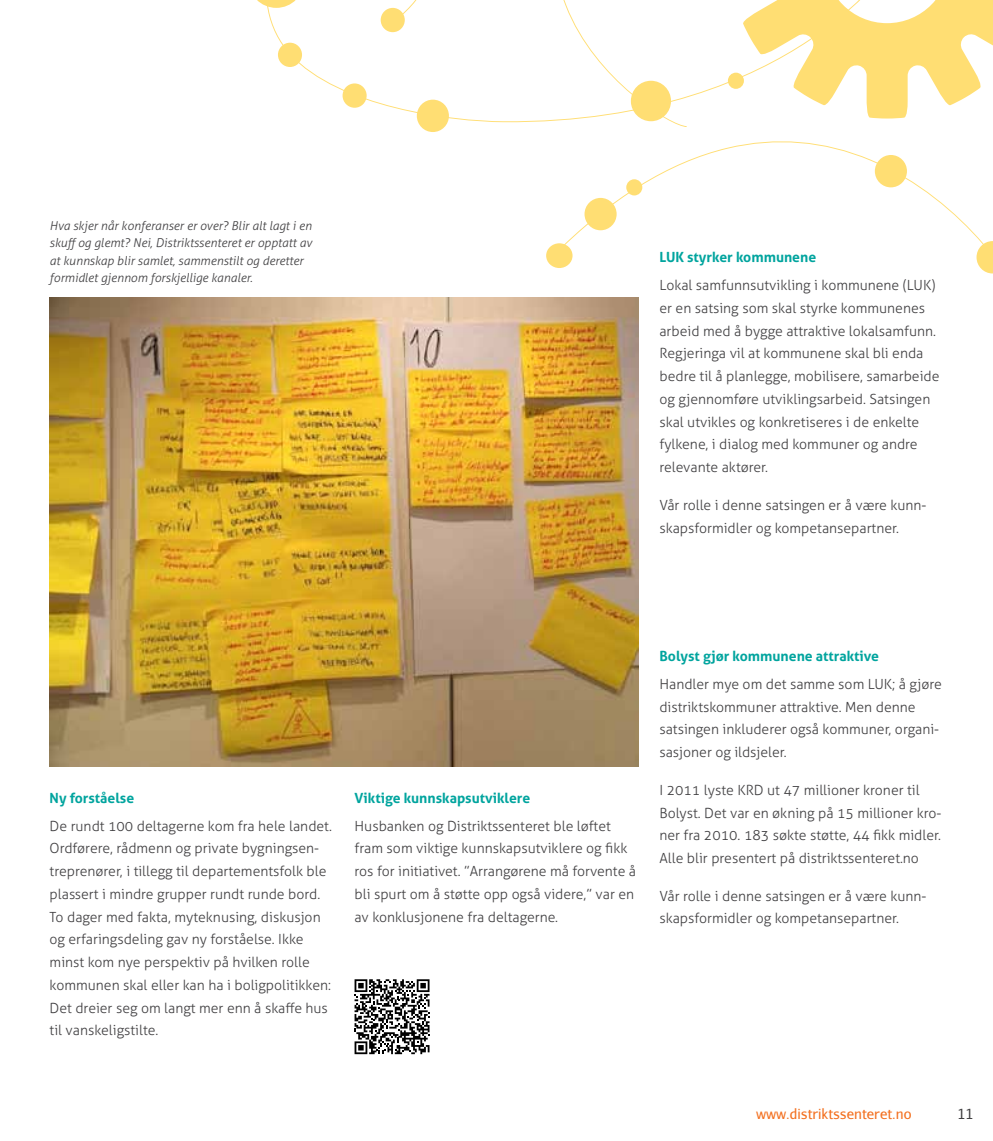
<style>
.page{position:relative;width:993px;height:1141px;background:#fff}
.page>*{position:absolute;margin:0;border:0;box-sizing:border-box;transform-origin:0 0}
.t1{font:300 14px/22.8px "Aller";color:#414042}
.t2{font:700 14px "Aller";color:#00a49e}
.t3{font:14px "Aurulent Sans";color:#f37121}
.t4{font:14px "Aurulent Sans";color:#414042}
.t5{font:italic 300 12.25px/17.5px "Aller";color:#414042}
</style>
<div class="page">
<svg style="left:551px;top:141px;width:441px;height:169px"></svg>
<div style="left:416px;top:100px;width:33px;height:32px;background:#ffde73;border-radius:50%"></div>
<svg style="left:897px;top:0;width:95px;height:119px"></svg>
<svg style="left:976px;top:241px;width:16px;height:32px"></svg>
<div style="left:626px;top:179px;width:16px;height:16px;background:#ffde73;border-radius:50%"></div>
<div style="left:584px;top:198px;width:32px;height:32px;background:#ffde73;border-radius:50%"></div>
<div style="left:874px;top:155px;width:32px;height:32px;background:#ffde73;border-radius:50%"></div>
<div style="left:546px;top:243px;width:26px;height:25px;background:#ffde73;border-radius:50%"></div>
<svg style="left:260px;top:0;width:637px;height:123px"></svg>
<img style="left:50px;top:298px;width:588px;height:468px">
<svg style="left:354px;top:979px;width:75px;height:75px"></svg>
<p class="t5" style="left:50px;top:217px;width:264px">Hva skjer når konferanser er over? Blir alt lagt i en skuff og glemt? Nei, Distriktssenteret er opptatt av at kunnskap blir samlet, sammenstilt og deretter formidlet gjennom forskjellige kanaler.</p>
<p class="t2" style="left:659px;top:249px;width:158px">LUK styrker kommunene</p>
<p class="t1" style="left:659px;top:274px;width:281px">Lokal samfunnsutvikling i kommunene (LUK) er en satsing som skal styrke kommunenes arbeid med å bygge attraktive lokalsamfunn.<br>Regjeringa vil at kommunene skal bli enda bedre til å planlegge, mobilisere, samarbeide og gjennomføre utviklingsarbeid. Satsingen skal utvikles og konkretiseres i de enkelte fylkene, i dialog med kommuner og andre relevante aktører.</p>
<p class="t1" style="left:659px;top:494px;width:268px">Vår rolle i denne satsingen er å være kunn&shy;skapsformidler og kompetansepartner.</p>
<p class="t2" style="left:50px;top:789px;width:86px">Ny forståelse</p>
<p class="t1" style="left:50px;top:814px;width:284px">De rundt 100 deltagerne kom fra hele landet.<br>Ordførere, rådmenn og private bygningsen&shy;treprenører, i tillegg til departementsfolk ble plassert i mindre grupper rundt runde bord.<br>To dager med fakta, myteknusing, diskusjon og erfaringsdeling gav ny forståelse. Ikke minst kom nye perspektiv på hvilken rolle kommunen skal eller kan ha i boligpolitikken:<br>Det dreier seg om langt mer enn å skaffe hus til vanskeligstilte.</p>
<p class="t2" style="left:354px;top:789px;width:177px">Viktige kunnskapsutviklere</p>
<p class="t1" style="left:354px;top:814px;width:283px">Husbanken og Distriktssenteret ble løftet fram som viktige kunnskapsutviklere og fikk ros for initiativet. ”Arrangørene må forvente å bli spurt om å støtte opp også videre,” var en av konklusjonene fra deltagerne.</p>
<p class="t2" style="left:659px;top:648px;width:221px">Bolyst gjør kommunene attraktive</p>
<p class="t1" style="left:659px;top:673px;width:284px">Handler mye om det samme som LUK; å gjøre distriktskommuner attraktive. Men denne satsingen inkluderer også kommuner, organi&shy;sasjoner og ildsjeler.</p>
<p class="t1" style="left:659px;top:778px;width:283px">I 2011 lyste KRD ut 47 millioner kroner til Bolyst. Det var en økning på 15 millioner kro&shy;ner fra 2010. 183 søkte støtte, 44 fikk midler.<br>Alle blir presentert på distriktssenteret.no</p>
<p class="t1" style="left:659px;top:884px;width:268px">Vår rolle i denne satsingen er å være kunn&shy;skapsformidler og kompetansepartner.</p>
<p class="t3" style="left:755px;top:1105px;width:157px">www.distriktssenteret.no</p>
<p class="t4" style="left:957px;top:1105px;width:17px">11</p>
</div>
